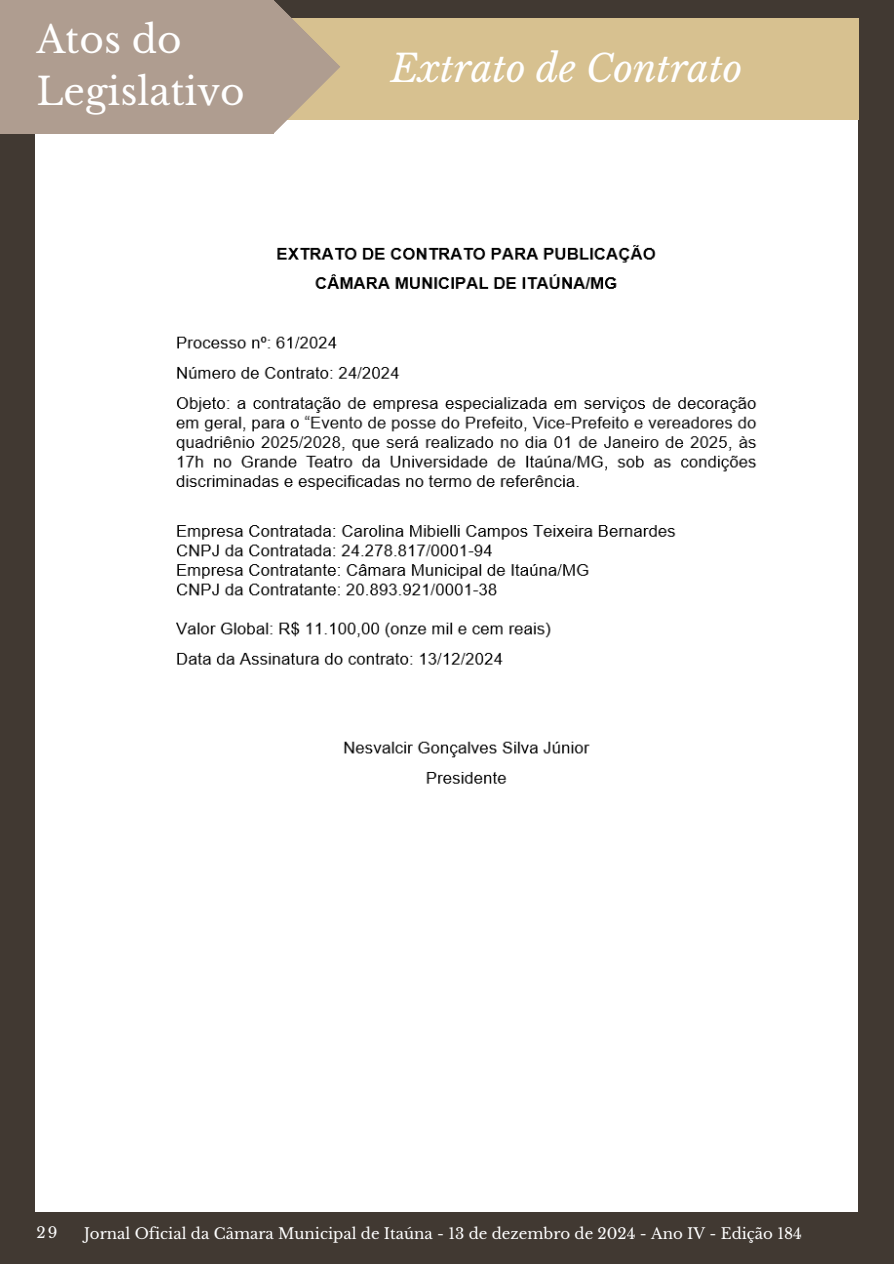
<style>
.page{position:relative;width:894px;height:1264px;background:#fff}
.page>*{position:absolute;margin:0;border:0;box-sizing:border-box;transform-origin:0 0}
.t1{font:37.5px/51.8px "Libre Baskerville";color:#fff}
.t2{font:italic 37.5px "Libre Baskerville";color:#fff}
.t3{font:15px "Libre Baskerville";color:#fff}
.t4{font:15px "Libre Baskerville";color:#fdfdfd}
</style>
<div class="page">
<div style="left:0;top:0;width:893px;height:1263px;background:#413932"></div>
<div style="left:36px;top:44px;width:821px;height:1166px;background:#fff"></div>
<div style="left:275px;top:18px;width:583px;height:102px;background:#d7c190"></div>
<svg style="left:274px;top:0;width:66px;height:133px"></svg>
<div style="left:0;top:0;width:274px;height:134px;background:#af9d90"></div>
<img style="left:176px;top:245px;width:581px;height:539px">
<h1 class="t1" style="left:36px;top:14px;width:210px">Atos do<br>Legislativo</h1>
<p class="t2" style="left:390px;top:46px;width:353px">Extrato de Contrato</p>
<h1 class="t4" style="left:36px;top:1223px;width:22px">29</h1>
<p class="t3" style="left:84px;top:1223px;width:719px">Jornal Oficial da Câmara Municipal de Itaúna - 13 de dezembro de 2024 - Ano IV - Edição 184</p>
</div>
